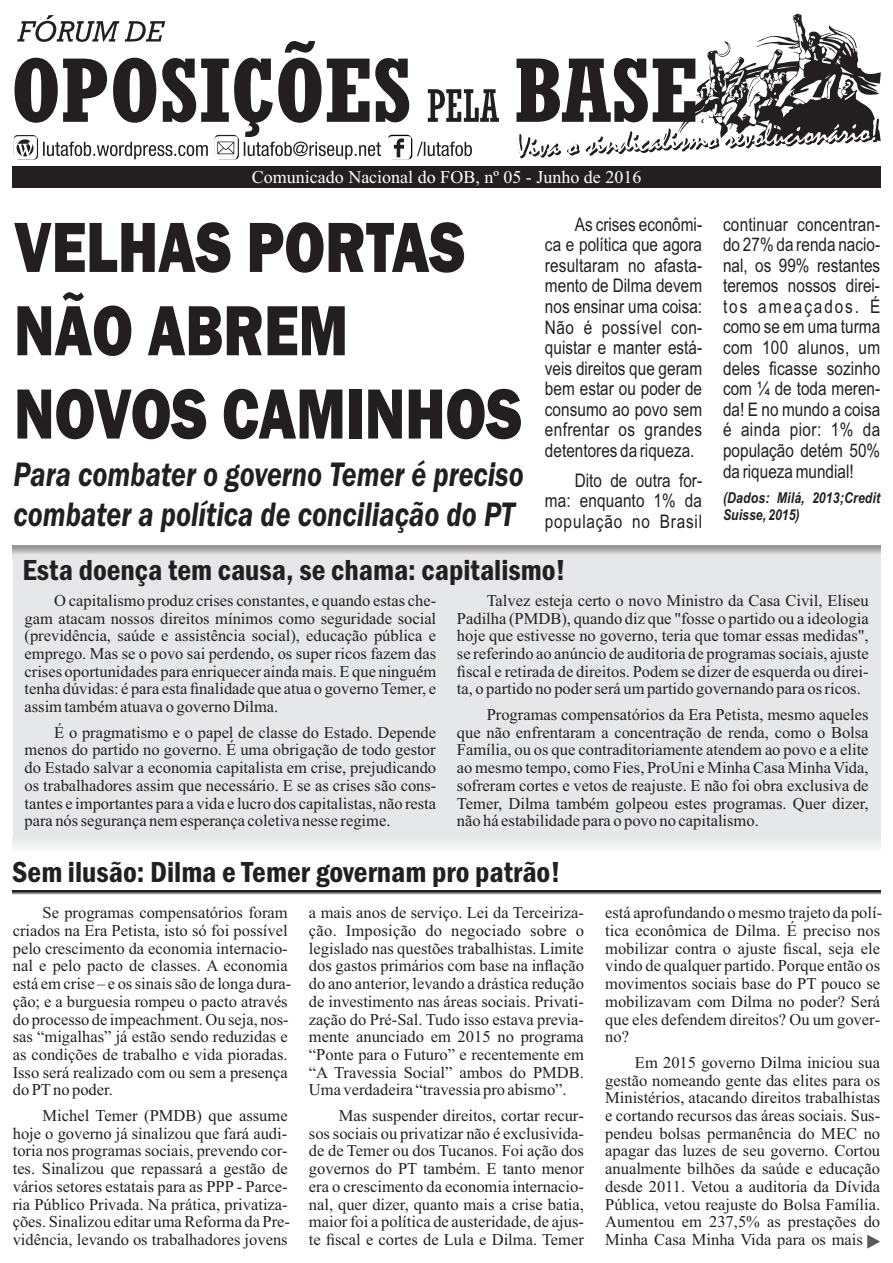
<style>
.page{position:relative;width:893px;height:1263px;background:#fff}
.page>*{position:absolute;margin:0;border:0;box-sizing:border-box;transform-origin:0 0}
.t1{font:800 73.5px/83.2px "Franklin Gothic";color:#231f20;scale:.8 1}
.t2{font:italic 600 35.1px/39.9px "Franklin Gothic";color:#231f20;scale:.8 1}
.t3{font:600 condensed 30px "Franklin Gothic";color:#231f20}
.t4{font:18.75px/20.5px "Arial Narrow";color:#231f20;text-align:justify}
.t5{font:18px "Times New Roman";color:#fff}
.t6{font:16.5px/17.7px "Times New Roman";color:#231f20;text-align:justify}
.t7{font:italic 700 15px/16.6px "Arial Narrow";letter-spacing:.01em;color:#231f20}
</style>
<div class="page">
<svg style="left:13px;top:546px;width:867px;height:9px;background:#bab6b7"></svg>
<div style="left:13px;top:836px;width:867px;height:15px;background:#eff0f0"></div>
<div style="left:13px;top:555px;width:867px;height:283px;background:#e6e7e8"></div>
<svg style="left:15px;top:41px;width:484px;height:84px"></svg>
<svg style="left:516px;top:14px;width:365px;height:145px"></svg>
<svg style="left:17px;top:15px;width:148px;height:27px"></svg>
<svg style="left:388px;top:136px;width:22px;height:23px"></svg>
<svg style="left:417px;top:142px;width:55px;height:14px"></svg>
<svg style="left:12px;top:125px;width:237px;height:63px"></svg>
<svg style="left:214px;top:136px;width:23px;height:23px"></svg>
<svg style="left:244px;top:142px;width:137px;height:17px"></svg>
<div style="left:12px;top:166px;width:869px;height:21px;background:#231f20"></div>
<svg style="left:867px;top:1234px;width:13px;height:14px"></svg>
<svg style="left:13px;top:891px;width:867px;height:4px;background:#7d7e80"></svg>
<p class="t5" style="left:252px;top:170px;width:391px">Comunicado Nacional do FOB, nº 05 - Junho de 2016</p>
<h1 class="t1" style="left:14px;top:212px;width:637px">VELHAS PORTAS<br>NÃO ABREM<br>NOVOS CAMINHOS</h1>
<h2 class="t2" style="left:14px;top:457px;width:639px">Para combater o governo Temer é preciso combater a política de conciliação do PT</h2>
<p class="t4" style="left:545px;top:215px;width:159px;text-indent:30px">As crises econômi&shy;ca e política que agora resultaram no afasta&shy;mento de Dilma devem nos ensinar uma coisa:<br>Não é possível con&shy;quistar e manter está&shy;veis direitos que geram bem estar ou poder de consumo ao povo sem enfrentar os grandes detentores da riqueza.</p>
<p class="t4" style="left:545px;top:472px;width:159px;text-indent:30px">Dito de outra for&shy;ma: enquanto 1% da população no Brasil</p>
<h3 class="t3" style="left:23px;top:559px;width:545px">Esta doença tem causa, se chama: capitalismo!</h3>
<p class="t4" style="left:723px;top:215px;width:159px">continuar concentran&shy;do 27% da renda nacio&shy;nal, os 99% restantes teremos nossos direi&shy;tos ameaçados. É como se em uma turma com 100 alunos, um deles ficasse sozinho com ¼ de toda meren&shy;da! E no mundo a coisa é ainda pior: 1% da população detém 50% da riqueza mundial!</p>
<p class="t7" style="left:723px;top:491px;width:159px">(Dados: Milá, 2013;Credit<br>Suisse, 2015)</p>
<p class="t6" style="left:25px;top:593px;width:413px;text-indent:30px">O capitalismo produz crises constantes, e quando estas che&shy;gam atacam nossos direitos mínimos como seguridade social (previdência, saúde e assistência social), educação pública e emprego. Mas se o povo sai perdendo, os super ricos fazem das crises oportunidades para enriquecer ainda mais. E que ninguém tenha dúvidas: é para esta finalidade que atua o governo Temer, e assim também atuava o governo Dilma.</p>
<p class="t6" style="left:25px;top:725px;width:413px;text-indent:30px">É o pragmatismo e o papel de classe do Estado. Depende menos do partido no governo. É uma obrigação de todo gestor do Estado salvar a economia capitalista em crise, prejudicando os trabalhadores assim que necessário. E se as crises são cons&shy;tantes e importantes para a vida e lucro dos capitalistas, não resta para nós segurança nem esperança coletiva nesse regime.</p>
<p class="t6" style="left:457px;top:593px;width:413px;text-indent:30px">Talvez esteja certo o novo Ministro da Casa Civil, Eliseu Padilha (PMDB), quando diz que "fosse o partido ou a ideologia hoje que estivesse no governo, teria que tomar essas medidas", se referindo ao anúncio de auditoria de programas sociais, ajuste fiscal e retirada de direitos. Podem se dizer de esquerda ou direi&shy;ta, o partido no poder será um partido governando para os ricos.</p>
<p class="t6" style="left:457px;top:707px;width:413px;text-indent:30px">Programas compensatórios da Era Petista, mesmo aqueles que não enfrentaram a concentração de renda, como o Bolsa Família, ou os que contraditoriamente atendem ao povo e a elite ao mesmo tempo, como Fies, ProUni e Minha Casa Minha Vida, sofreram cortes e vetos de reajuste. E não foi obra exclusiva de Temer, Dilma também golpeou estes programas. Quer dizer, não há estabilidade para o povo no capitalismo.</p>
<h3 class="t3" style="left:12px;top:861px;width:550px">Sem ilusão: Dilma e Temer governam pro patrão!</h3>
<p class="t6" style="left:13px;top:905px;width:280px;text-align:left;text-indent:30px">Se programas compensatórios foram criados na Era Petista, isto só foi possível pelo crescimento da economia internacio&shy;nal e pelo pacto de classes. A economia está em crise – e os sinais são de longa dura&shy;ção; e a burguesia rompeu o pacto através do processo de impeachment. Ou seja, nos&shy;sas “migalhas” já estão sendo reduzidas e as condições de trabalho e vida pioradas.<br>Isso será realizado com ou sem a presença do PTno poder.</p>
<p class="t6" style="left:13px;top:1108px;width:279px;text-align:left;text-indent:30px">Michel Temer (PMDB) que assume hoje o governo já sinalizou que fará audi&shy;toria nos programas sociais, prevendo cor&shy;tes. Sinalizou que repassará a gestão de vários setores estatais para as PPP - Parce&shy;ria Público Privada. Na prática, privatiza&shy;ções. Sinalizou editar uma Reforma da Pre&shy;vidência, levando os trabalhadores jovens</p>
<p class="t6" style="left:309px;top:905px;width:276px">a mais anos de serviço. Lei da Terceiriza&shy;ção. Imposição do negociado sobre o legislado nas questões trabalhistas. Limite dos gastos primários com base na inflação do ano anterior, levando a drástica redução de investimento nas áreas sociais. Privati&shy;zação do Pré-Sal. Tudo isso estava previa&shy;mente anunciado em 2015 no programa “Ponte para o Futuro” e recentemente em “A Travessia Social” ambos do PMDB.<br>Uma verdadeira “travessia pro abismo”.</p>
<p class="t6" style="left:309px;top:1108px;width:276px;text-indent:30px">Mas suspender direitos, cortar recur&shy;sos sociais ou privatizar não é exclusivida&shy;de de Temer ou dos Tucanos. Foi ação dos governos do PT também. E tanto menor era o crescimento da economia internacio&shy;nal, quer dizer, quanto mais a crise batia, maior foi a política de austeridade, de ajus&shy;te fiscal e cortes de Lula e Dilma. Temer</p>
<p class="t6" style="left:605px;top:905px;width:278px;text-align:left">está aprofundando o mesmo trajeto da polí&shy;tica econômica de Dilma. É preciso nos mobilizar contra o ajuste fiscal, seja ele vindo de qualquer partido. Porque então os movimentos sociais base do PT pouco se mobilizavam com Dilma no poder? Será que eles defendem direitos? Ou um gover&shy;no?</p>
<p class="t6" style="left:605px;top:1055px;width:276px;text-indent:30px">Em 2015 governo Dilma iniciou sua gestão nomeando gente das elites para os Ministérios, atacando direitos trabalhistas e cortando recursos das áreas sociais. Sus&shy;pendeu bolsas permanência do MEC no apagar das luzes de seu governo. Cortou anualmente bilhões da saúde e educação desde 2011. Vetou a auditoria da Dívida Pública, vetou reajuste do Bolsa Família.<br>Aumentou em 237,5% as prestações do Minha Casa Minha Vida para os mais</p>
</div>
